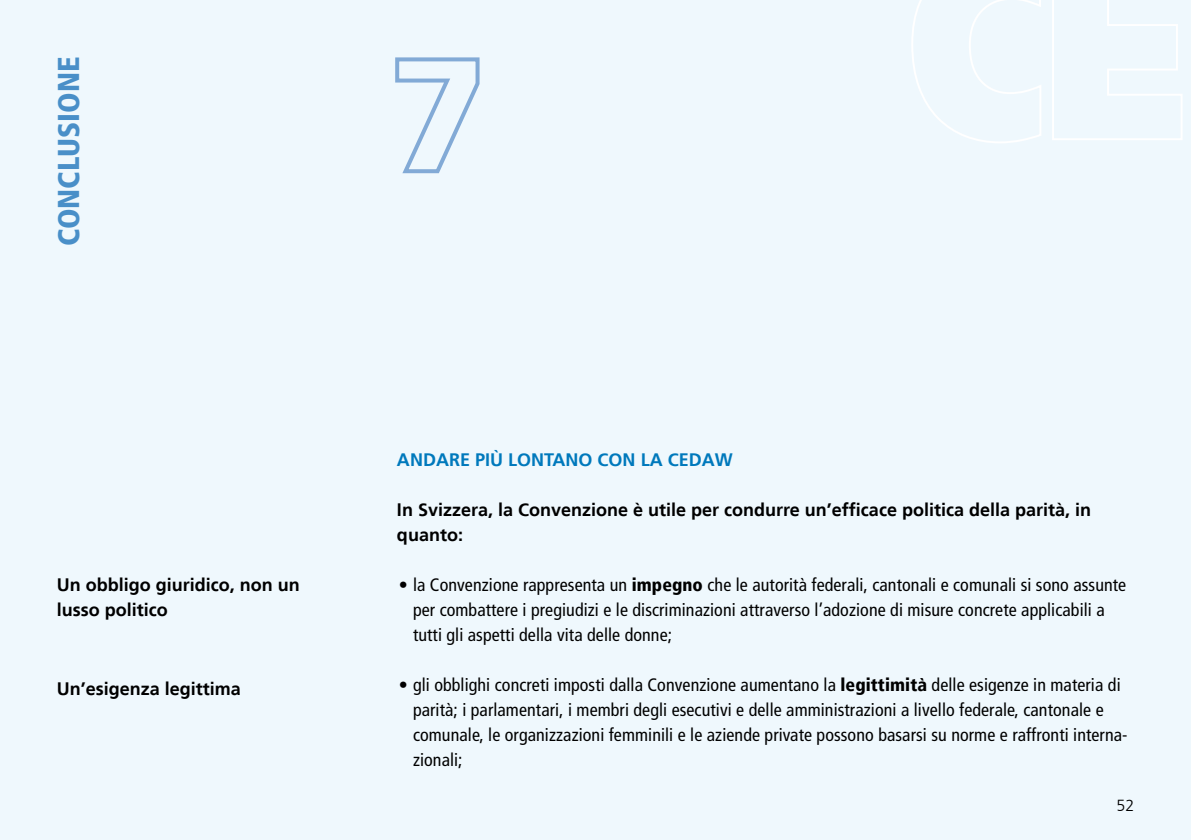
<style>
.page{position:relative;width:1191px;height:840px;background:#fff}
.page>*{position:absolute;margin:0;border:0;box-sizing:border-box;transform-origin:0 0}
.t1{font:900 condensed 30px "Frutiger LT";color:#498fc8}
.t2{font:condensed 18px/25px "Frutiger LT";letter-spacing:.005em;color:#000}
.t3{font:700 18px/25px "Frutiger LT";color:#000}
.t4{font:700 18px "Frutiger LT";color:#0079bc}
.t5{font:300 16px "Frutiger LT";color:#000}
.s1{font-weight:900}
</style>
<div class="page">
<div style="left:0;top:0;width:1191px;height:839px;background:#eff8fd"></div>
<svg style="left:911px;top:0;width:130px;height:143px"></svg>
<svg style="left:1052px;top:0;width:130px;height:140px"></svg>
<svg style="left:395px;top:57px;width:85px;height:117px"></svg>
<h1 class="t1" style="left:51px;top:246px;width:188px;rotate:-90deg">Conclusione</h1>
<p class="t3" style="left:57px;top:571px;width:244px">Un obbligo giuridico, non un lusso politico</p>
<p class="t3" style="left:57px;top:675px;width:186px">Un’esigenza legittima</p>
<p class="t4" style="left:397px;top:448px;width:337px">ANDARE PIÙ LONTANO CON LA CEDAW</p>
<p class="t3" style="left:397px;top:496px;width:695px">In Svizzera, la Convenzione è utile per condurre un’efficace politica della parità, in quanto:</p>
<p class="t2" style="left:413px;top:572px;width:715px;text-indent:-14px">• la Convenzione rappresenta un <span class="s1">impegno</span> che le autorità federali, cantonali e comunali si sono assunte per combattere i pregiudizi e le discriminazioni attraverso l’adozione di misure concrete applicabili a tutti gli aspetti della vita delle donne;</p>
<p class="t2" style="left:413px;top:672px;width:716px;text-indent:-14px">• gli obblighi concreti imposti dalla Convenzione aumentano la <span class="s1">legittimità</span> delle esigenze in materia di parità; i parlamentari, i membri degli esecutivi e delle amministrazioni a livello federale, cantonale e comunale, le organizzazioni femminili e le aziende private possono basarsi su norme e raffronti interna&shy;zionali;</p>
<p class="t5" style="left:1116px;top:795px;width:19px">52</p>
</div>
